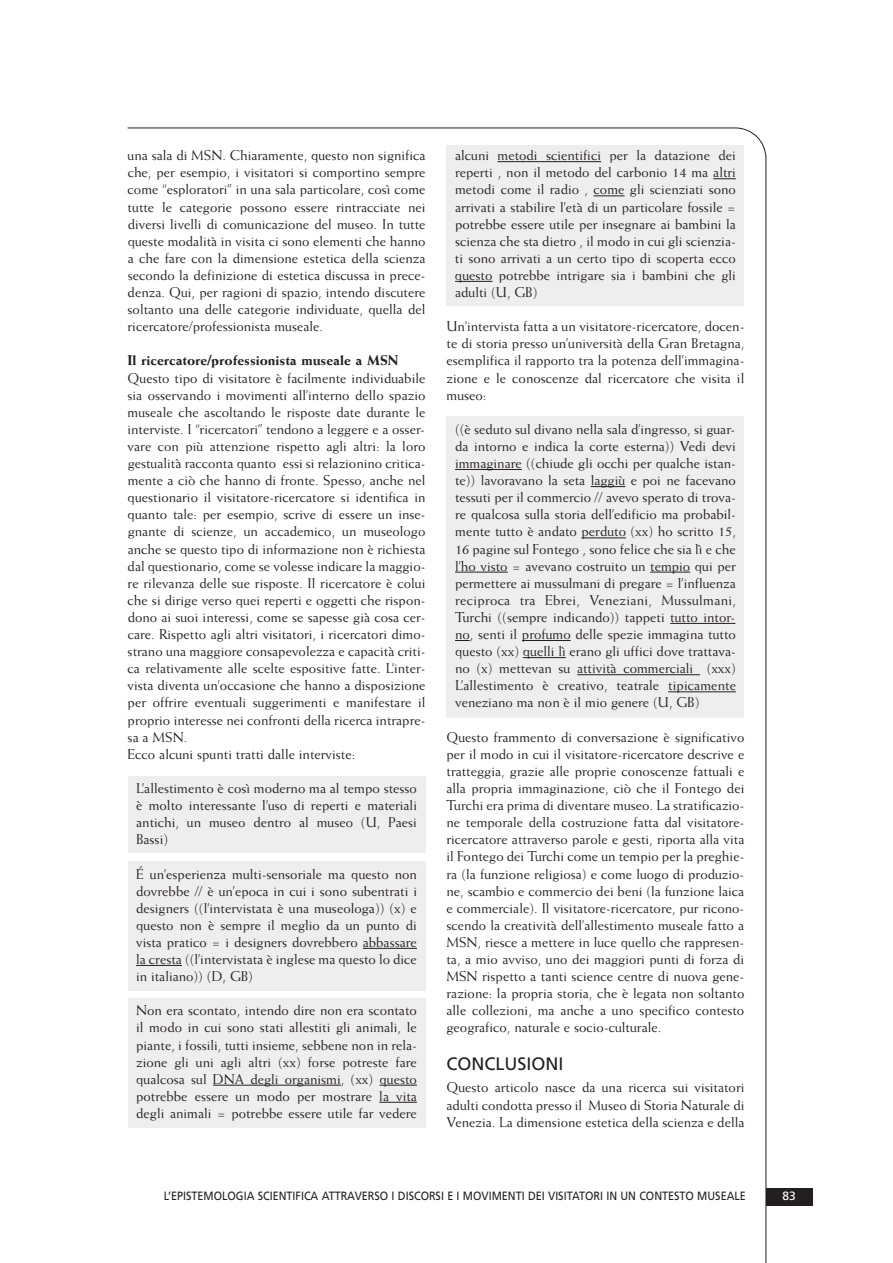
<style>
.page{position:relative;width:893px;height:1263px;background:#fff}
.page>*{position:absolute;margin:0;border:0;box-sizing:border-box;transform-origin:0 0}
.t1{font:18px "Frutiger";color:#231f20}
.t2{font:14.25px/17.1px "Weiss";color:#231f20;text-align:justify}
.t3{font:800 14.25px "Weiss";color:#231f20}
.t4{font:12px "Frutiger";color:#231f20;scale:.9 1}
.t5{font:12px "Frutiger";color:#fff}
</style>
<div class="page">
<div style="left:765px;top:1189px;width:47px;height:17px;background:#231f20"></div>
<div style="left:446px;top:145px;width:298px;height:161px;background:#eeeeef"></div>
<div style="left:446px;top:416px;width:298px;height:302px;background:#eeeeef"></div>
<div style="left:128px;top:776px;width:298px;height:77px;background:#eeeeef"></div>
<div style="left:128px;top:861px;width:298px;height:129px;background:#eeeeef"></div>
<div style="left:128px;top:999px;width:298px;height:129px;background:#eeeeef"></div>
<hr style="left:363px;top:948px;width:54px;height:1px;background:#231f20">
<hr style="left:136px;top:965px;width:46px;height:1px;background:#231f20">
<hr style="left:213px;top:1085px;width:128px;height:1px;background:#231f20">
<hr style="left:379px;top:1085px;width:38px;height:1px;background:#231f20">
<hr style="left:379px;top:1102px;width:38px;height:1px;background:#231f20">
<hr style="left:497px;top:161px;width:104px;height:1px;background:#231f20">
<svg style="left:713px;top:178px;width:22px;height:1px"></svg>
<hr style="left:593px;top:196px;width:31px;height:1px;background:#231f20">
<hr style="left:455px;top:281px;width:37px;height:1px;background:#231f20">
<hr style="left:455px;top:469px;width:66px;height:1px;background:#231f20">
<hr style="left:590px;top:486px;width:35px;height:1px;background:#231f20">
<hr style="left:581px;top:538px;width:45px;height:1px;background:#231f20">
<hr style="left:455px;top:572px;width:52px;height:1px;background:#231f20">
<hr style="left:650px;top:572px;width:40px;height:1px;background:#231f20">
<hr style="left:670px;top:623px;width:60px;height:1px;background:#231f20">
<svg style="left:455px;top:640px;width:15px;height:1px"></svg>
<hr style="left:522px;top:640px;width:48px;height:1px;background:#231f20">
<hr style="left:523px;top:657px;width:42px;height:1px;background:#231f20">
<hr style="left:577px;top:674px;width:122px;height:1px;background:#231f20">
<hr style="left:668px;top:691px;width:67px;height:1px;background:#231f20">
<p class="t2" style="left:128px;top:148px;width:299px">una sala di MSN. Chiaramente, questo non significa che, per esempio, i visitatori si comportino sempre come “esploratori” in una sala particolare, così come tutte le categorie possono essere rintracciate nei diversi livelli di comunicazione del museo. In tutte queste modalità in visita ci sono elementi che hanno a che fare con la dimensione estetica della scienza secondo la definizione di estetica discussa in prece&shy;denza. Qui, per ragioni di spazio, intendo discutere soltanto una delle categorie individuate, quella del ricercatore/professionista museale.</p>
<p class="t3" style="left:128px;top:355px;width:272px">Il ricercatore/professionista museale a MSN</p>
<p class="t2" style="left:127px;top:370px;width:299px;text-align:left">Questo tipo di visitatore è facilmente individuabile sia osservando i movimenti all’interno dello spazio museale che ascoltando le risposte date durante le interviste. I “ricercatori” tendono a leggere e a osser&shy;vare con più attenzione rispetto agli altri: la loro gestualità racconta quanto essi si relazionino critica&shy;mente a ciò che hanno di fronte. Spesso, anche nel questionario il visitatore-ricercatore si identifica in quanto tale: per esempio, scrive di essere un inse&shy;gnante di scienze, un accademico, un museologo anche se questo tipo di informazione non è richiesta dal questionario, come se volesse indicare la maggio&shy;re rilevanza delle sue risposte. Il ricercatore è colui che si dirige verso quei reperti e oggetti che rispon&shy;dono ai suoi interessi, come se sapesse già cosa cer&shy;care. Rispetto agli altri visitatori, i ricercatori dimo&shy;strano una maggiore consapevolezza e capacità criti&shy;ca relativamente alle scelte espositive fatte. L’inter - vista diventa un’occasione che hanno a disposizione per offrire eventuali suggerimenti e manifestare il proprio interesse nei confronti della ricerca intrapre&shy;sa a MSN.<br>Ecco alcuni spunti tratti dalle interviste:</p>
<p class="t2" style="left:136px;top:781px;width:282px">L’allestimento è così moderno ma al tempo stesso è molto interessante l’uso di reperti e materiali antichi, un museo dentro al museo (U, Paesi Bassi)</p>
<p class="t2" style="left:136px;top:866px;width:282px">É un’esperienza multi-sensoriale ma questo non dovrebbe // è un’epoca in cui i sono subentrati i designers ((l’intervistata è una museologa)) (x) e questo non è sempre il meglio da un punto di vista pratico = i designers dovrebbero abbassare la cresta ((l’intervistata è inglese ma questo lo dice in italiano)) (D, GB)</p>
<p class="t2" style="left:136px;top:1003px;width:282px">Non era scontato, intendo dire non era scontato il modo in cui sono stati allestiti gli animali, le piante, i fossili, tutti insieme, sebbene non in rela&shy;zione gli uni agli altri (xx) forse potreste fare qualcosa sul DNA degli organismi, (xx) questo potrebbe essere un modo per mostrare la vita degli animali = potrebbe essere utile far vedere</p>
<p class="t2" style="left:455px;top:148px;width:282px">alcuni metodi scientifici per la datazione dei reperti , non il metodo del carbonio 14 ma altri metodi come il radio , come gli scienziati sono arrivati a stabilire l’età di un particolare fossile = potrebbe essere utile per insegnare ai bambini la scienza che sta dietro , il modo in cui gli scienzia&shy;ti sono arrivati a un certo tipo di scoperta ecco questo potrebbe intrigare sia i bambini che gli adulti (U, GB)</p>
<p class="t2" style="left:446px;top:319px;width:299px">Un’intervista fatta a un visitatore-ricercatore, docen&shy;te di storia presso un’università della Gran Bretagna, esemplifica il rapporto tra la potenza dell’immagina&shy;zione e le conoscenze dal ricercatore che visita il museo:</p>
<p class="t2" style="left:455px;top:421px;width:282px">((è seduto sul divano nella sala d’ingresso, si guar&shy;da intorno e indica la corte esterna)) Vedi devi immaginare ((chiude gli occhi per qualche istan&shy;te)) lavoravano la seta laggiù e poi ne facevano tessuti per il commercio // avevo sperato di trova&shy;re qualcosa sulla storia dell’edificio ma probabil&shy;mente tutto è andato perduto (xx) ho scritto 15, 16 pagine sul Fontego , sono felice che sia lì e che l’ho visto = avevano costruito un tempio qui per permettere ai mussulmani di pregare = l’influenza reciproca tra Ebrei, Veneziani, Mussulmani, Turchi ((sempre indicando)) tappeti tutto intor&shy;no, senti il profumo delle spezie immagina tutto questo (xx) quelli lì erano gli uffici dove trattava&shy;no (x) mettevan su attività commerciali (xxx)<br>L’allestimento è creativo, teatrale tipicamente veneziano ma non è il mio genere (U, GB)</p>
<p class="t2" style="left:446px;top:729px;width:299px">Questo frammento di conversazione è significativo per il modo in cui il visitatore-ricercatore descrive e tratteggia, grazie alle proprie conoscenze fattuali e alla propria immaginazione, ciò che il Fontego dei Turchi era prima di diventare museo. La stratificazio&shy;ne temporale della costruzione fatta dal visitatore&shy;ricercatore attraverso parole e gesti, riporta alla vita il Fontego dei Turchi come un tempio per la preghie&shy;ra (la funzione religiosa) e come luogo di produzio&shy;ne, scambio e commercio dei beni (la funzione laica e commerciale). Il visitatore-ricercatore, pur ricono&shy;scendo la creatività dell’allestimento museale fatto a MSN, riesce a mettere in luce quello che rappresen&shy;ta, a mio avviso, uno dei maggiori punti di forza di MSN rispetto a tanti science centre di nuova gene&shy;razione: la propria storia, che è legata non soltanto alle collezioni, ma anche a uno specifico contesto geografico, naturale e socio-culturale.</p>
<p class="t1" style="left:446px;top:1056px;width:118px">CONCLUSIONI</p>
<p class="t2" style="left:446px;top:1080px;width:299px">Questo articolo nasce da una ricerca sui visitatori adulti condotta presso il Museo di Storia Naturale di Venezia. La dimensione estetica della scienza e della</p>
<p class="t4" style="left:164px;top:1191px;width:648px">L’EPISTEMOLOGIA SCIENTIFICA ATTRAVERSO I DISCORSI E I MOVIMENTI DEI VISITATORI IN UN CONTESTO MUSEALE</p>
<p class="t5" style="left:782px;top:1191px;width:15px">83</p>
</div>
